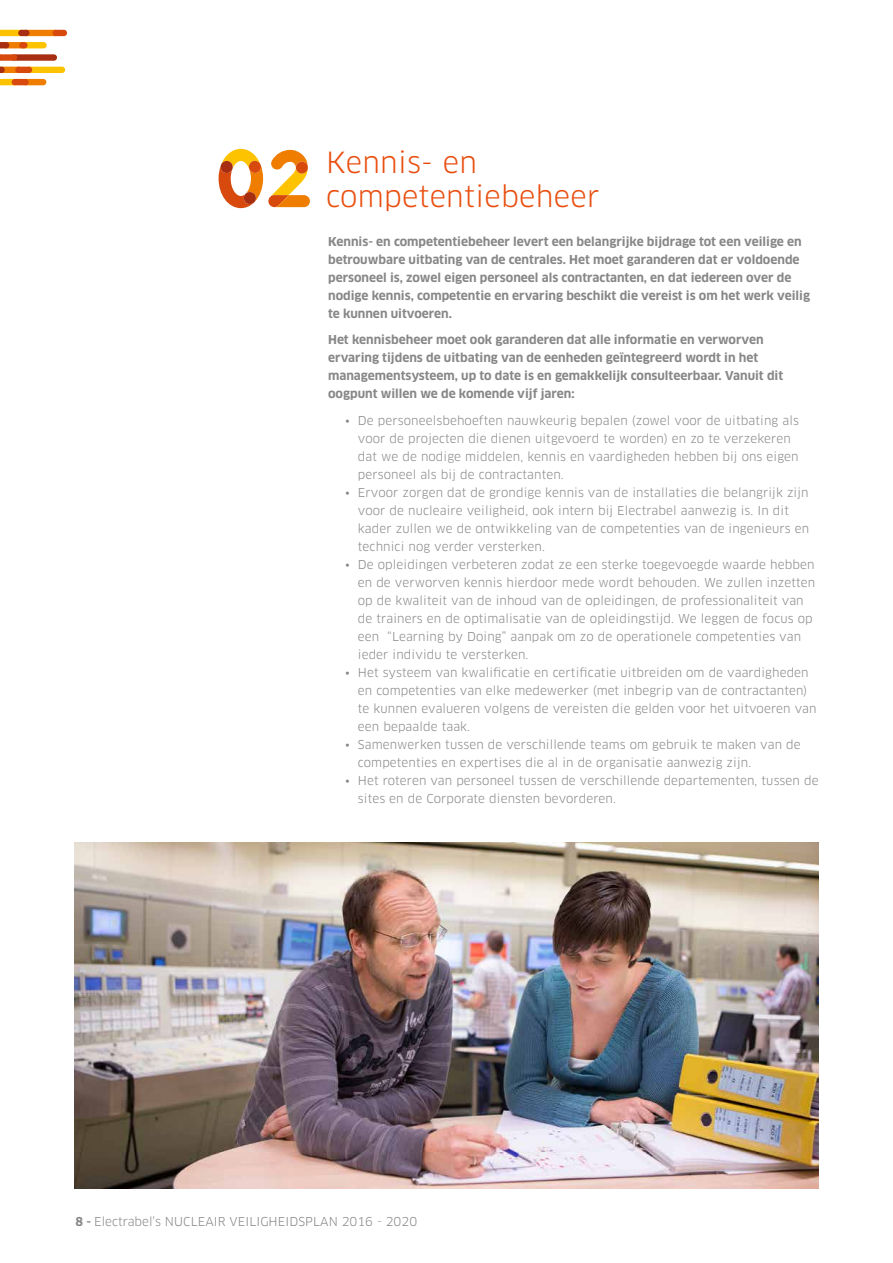
<style>
.page{position:relative;width:893px;height:1263px;background:#fff}
.page>*{position:absolute;margin:0;border:0;box-sizing:border-box;transform-origin:0 0}
.t1{font:28.5px/34.2px "Clan OT";letter-spacing:.01em;color:#e94e0f}
.t2{font:12px/18px "Clan OT";letter-spacing:.01em;color:#878787}
.t3{font:700 12px/18px "Clan OT";color:#878787}
.s1{font-weight:700}
</style>
<div class="page">
<div style="left:11px;top:54px;width:46px;height:7px;background:#a82e11;border-radius:3px"></div>
<svg style="left:0;top:54px;width:17px;height:7px"></svg>
<div style="left:21px;top:42px;width:26px;height:6px;background:#fdc300;border-radius:3px"></div>
<div style="left:3px;top:42px;width:23px;height:6px;background:#ef7d00;border-radius:3px"></div>
<div style="left:19px;top:42px;width:9px;height:6px;background:#d7490c;border-radius:3px"></div>
<svg style="left:0;top:42px;width:9px;height:6px"></svg>
<svg style="left:0;top:30px;width:19px;height:6px"></svg>
<div style="left:23px;top:30px;width:36px;height:6px;background:#ef7d00;border-radius:3px"></div>
<div style="left:53px;top:30px;width:14px;height:6px;background:#d7490c;border-radius:3px"></div>
<div style="left:18px;top:30px;width:11px;height:6px;background:#a82e11;border-radius:3px"></div>
<div style="left:22px;top:79px;width:24px;height:6px;background:#ef7d00;border-radius:3px"></div>
<svg style="left:0;top:79px;width:13px;height:6px"></svg>
<div style="left:12px;top:79px;width:17px;height:6px;background:#d7490c;border-radius:3px"></div>
<div style="left:26px;top:67px;width:39px;height:6px;background:#fdc300;border-radius:3px"></div>
<div style="left:15px;top:67px;width:17px;height:6px;background:#d7490c;border-radius:3px"></div>
<svg style="left:0;top:67px;width:17px;height:6px"></svg>
<svg style="left:219px;top:149px;width:91px;height:59px"></svg>
<img style="left:74px;top:842px;width:745px;height:346px">
<h1 class="t1" style="left:326px;top:145px;width:275px">Kennis- en competentiebeheer</h1>
<p class="t3" style="left:328px;top:232px;width:483px">Kennis- en competentiebeheer levert een belangrijke bijdrage tot een veilige en betrouwbare uitbating van de centrales. Het moet garanderen dat er voldoende personeel is, zowel eigen personeel als contractanten, en dat iedereen over de nodige kennis, competentie en ervaring beschikt die vereist is om het werk veilig te kunnen uitvoeren.</p>
<p class="t3" style="left:328px;top:331px;width:457px">Het kennisbeheer moet ook garanderen dat alle informatie en verworven ervaring tijdens de uitbating van de eenheden geïntegreerd wordt in het managementsysteem, up to date is en gemakkelijk consulteerbaar. Vanuit dit oogpunt willen we de komende vijf jaren:</p>
<p class="t2" style="left:358px;top:411px;width:442px;text-indent:-13px">• De personeelsbehoeften nauwkeurig bepalen (zowel voor de uitbating als voor de projecten die dienen uitgevoerd te worden) en zo te verzekeren dat we de nodige middelen, kennis en vaardigheden hebben bij ons eigen personeel als bij de contractanten.</p>
<p class="t2" style="left:358px;top:483px;width:453px;text-indent:-13px">• Ervoor zorgen dat de grondige kennis van de installaties die belangrijk zijn voor de nucleaire veiligheid, ook intern bij Electrabel aanwezig is. In dit kader zullen we de ontwikkeling van de competenties van de ingenieurs en technici nog verder versterken.</p>
<p class="t2" style="left:358px;top:555px;width:459px;text-indent:-13px">• De opleidingen verbeteren zodat ze een sterke toegevoegde waarde hebben en de verworven kennis hierdoor mede wordt behouden. We zullen inzetten op de kwaliteit van de inhoud van de opleidingen, de professionaliteit van de trainers en de optimalisatie van de opleidingstijd. We leggen de focus op een “Learning by Doing” aanpak om zo de operationele competenties van ieder individu te versterken.</p>
<p class="t2" style="left:358px;top:663px;width:460px;text-indent:-13px">• Het systeem van kwalificatie en certificatie uitbreiden om de vaardigheden en competenties van elke medewerker (met inbegrip van de contractanten) te kunnen evalueren volgens de vereisten die gelden voor het uitvoeren van een bepaalde taak.</p>
<p class="t2" style="left:358px;top:735px;width:444px;text-indent:-13px">• Samenwerken tussen de verschillende teams om gebruik te maken van de competenties en expertises die al in de organisatie aanwezig zijn.</p>
<p class="t2" style="left:358px;top:771px;width:462px;text-indent:-13px">• Het roteren van personeel tussen de verschillende departementen, tussen de sites en de Corporate diensten bevorderen.</p>
<p class="t2" style="left:75px;top:1213px;width:343px"><span class="s1">8 -</span> Electrabel’s NUCLEAIR VEILIGHEIDSPLAN 2016 - 2020</p>
</div>
